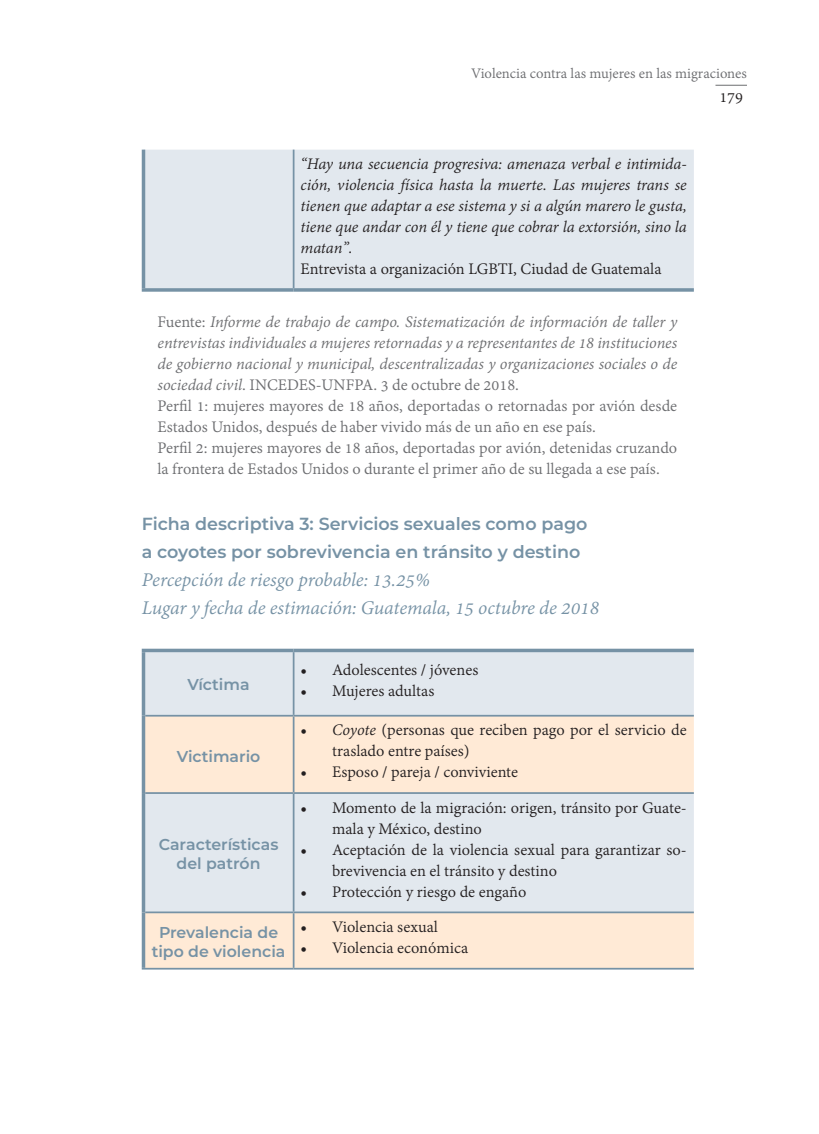
<style>
.page{position:relative;width:819px;height:1134px;background:#fff}
.page>*{position:absolute;margin:0;border:0;box-sizing:border-box;transform-origin:0 0}
.Tabla_2{font:italic 21px "Adobe Devanagari";letter-spacing:-.005em;color:#7692a5}
.Tabla_3_peq{font:17.5px/21px "Adobe Devanagari";color:#231f20}
.Nota_al_pie{font:italic 17.5px/21px "Adobe Devanagari";letter-spacing:-.005em;color:#6c6d70;text-align:justify}
.Nota_al_pie-2{font:17.5px/21px "Adobe Devanagari";color:#6c6d70}
.Tabla_3_peq-2{font:italic 17.5px/21px "Adobe Devanagari";letter-spacing:-.005em;color:#231f20;text-align:justify}
.Tabla_1{font:600 17.5px "Montserrat";color:#7692a5}
.Tabla_1_corregido{font:600 15.75px/18.9px "Montserrat";color:#7692a5;text-align:center}
.t1{font:15.75px "Adobe Devanagari";color:#6c6d70}
.s1{font-style:normal}
.s2{font-style:italic}
</style>
<div class="page">
<hr style="left:715px;top:85px;width:32px;height:1px;background:#6c6d70">
<div style="left:145px;top:150px;width:549px;height:138px;background:#e2e8ee"></div>
<hr style="left:293px;top:150px;width:2px;height:138px;background:#7692a5">
<hr style="left:142px;top:150px;width:3px;height:138px;background:#7692a5">
<svg style="left:142px;top:288px;width:152px;height:4px"></svg>
<svg style="left:294px;top:288px;width:400px;height:4px;background:#859eaf"></svg>
<div style="left:145px;top:652px;width:549px;height:63px;background:#e2e8ee"></div>
<svg style="left:145px;top:717px;width:549px;height:251px;background:#f0e8e1"></svg>
<hr style="left:293px;top:652px;width:2px;height:63px;background:#7692a5">
<hr style="left:145px;top:715px;width:149px;height:2px;background:#7692a5">
<hr style="left:294px;top:715px;width:400px;height:2px;background:#7692a5">
<hr style="left:293px;top:717px;width:2px;height:75px;background:#7692a5">
<hr style="left:145px;top:792px;width:149px;height:2px;background:#7692a5">
<hr style="left:294px;top:792px;width:400px;height:2px;background:#7692a5">
<hr style="left:293px;top:794px;width:2px;height:118px;background:#7692a5">
<hr style="left:145px;top:912px;width:149px;height:1px;background:#7692a5">
<hr style="left:294px;top:912px;width:400px;height:1px;background:#7692a5">
<hr style="left:293px;top:913px;width:2px;height:55px;background:#7692a5">
<hr style="left:142px;top:968px;width:152px;height:2px;background:#7692a5">
<hr style="left:294px;top:968px;width:400px;height:2px;background:#7692a5">
<hr style="left:142px;top:649px;width:152px;height:3px;background:#7692a5">
<hr style="left:142px;top:652px;width:3px;height:64px;background:#7692a5">
<hr style="left:294px;top:649px;width:400px;height:3px;background:#7692a5">
<hr style="left:142px;top:716px;width:3px;height:77px;background:#7692a5">
<hr style="left:142px;top:793px;width:3px;height:119px;background:#7692a5">
<hr style="left:142px;top:912px;width:3px;height:56px;background:#7692a5">
<p class="t1" style="left:471px;top:64px;width:277px">Violencia contra las mujeres en las migraciones</p>
<p class="Tabla_3_peq" style="left:719px;top:87px;width:25px">179</p>
<p class="Tabla_3_peq-2" style="left:301px;top:155px;width:388px">“Hay una secuencia progresiva: amenaza verbal e intimida&shy;ción, violencia física hasta la muerte. Las mujeres trans se tienen que adaptar a ese sistema y si a algún marero le gusta, tiene que andar con él y tiene que cobrar la extorsión, sino la matan”.</p>
<p class="Tabla_3_peq" style="left:301px;top:260px;width:362px">Entrevista a organización LGBTI, Ciudad de Guatemala</p>
<p class="Nota_al_pie" style="left:158px;top:313px;width:521px"><span class="s1">Fuente:</span> Informe de trabajo de campo. Sistematización de información de taller y entrevistas individuales a mujeres retornadas y a representantes de 18 instituciones de gobierno nacional y municipal, descentralizadas y organizaciones sociales o de sociedad civil<span class="s1">. INCEDES-UNFPA. 3 de octubre de 2018.</span></p>
<p class="Nota_al_pie-2" style="left:158px;top:396px;width:521px">Perfil 1: mujeres mayores de 18 años, deportadas o retornadas por avión desde<br>Estados Unidos, después de haber vivido más de un año en ese país.</p>
<p class="Nota_al_pie-2" style="left:158px;top:438px;width:521px">Perfil 2: mujeres mayores de 18 años, deportadas por avión, detenidas cruzando la frontera de Estados Unidos o durante el primer año de su llegada a ese país.</p>
<p class="Tabla_1" style="left:142px;top:511px;width:447px">Ficha descriptiva 3: Servicios sexuales como pago</p>
<p class="Tabla_1" style="left:142px;top:539px;width:440px">a coyotes por sobrevivencia en tránsito y destino</p>
<p class="Tabla_2" style="left:142px;top:568px;width:290px">Percepción de riesgo probable: 13.25%</p>
<p class="Tabla_2" style="left:142px;top:596px;width:459px">Lugar y fecha de estimación: Guatemala, 15 octubre de 2018</p>
<p class="Tabla_1_corregido" style="left:188px;top:675px;width:64px">Víctima</p>
<p class="Tabla_1_corregido" style="left:177px;top:746px;width:85px">Victimario</p>
<p class="Tabla_1_corregido" style="left:159px;top:835px;width:121px">Características del patrón</p>
<p class="Tabla_3_peq" style="left:301px;top:660px;width:179px">• Adolescentes / jóvenes</p>
<p class="Tabla_3_peq" style="left:301px;top:681px;width:135px">• Mujeres adultas</p>
<p class="Tabla_3_peq" style="left:332px;top:721px;width:356px;text-indent:-32px">• <span class="s2">Coyote</span> (personas que reciben pago por el servicio de traslado entre países)</p>
<p class="Tabla_3_peq" style="left:301px;top:763px;width:219px">• Esposo / pareja / conviviente</p>
<p class="Tabla_3_peq" style="left:332px;top:798px;width:356px;text-indent:-32px">• Momento de la migración: origen, tránsito por Guate&shy;mala y México, destino</p>
<p class="Tabla_3_peq" style="left:332px;top:840px;width:356px;text-indent:-32px">• Aceptación de la violencia sexual para garantizar so&shy;brevivencia en el tránsito y destino</p>
<p class="Tabla_3_peq" style="left:301px;top:882px;width:227px">• Protección y riesgo de engaño</p>
<p class="Tabla_1_corregido" style="left:152px;top:923px;width:135px">Prevalencia de tipo de violencia</p>
<p class="Tabla_3_peq" style="left:301px;top:918px;width:139px">• Violencia sexual</p>
<p class="Tabla_3_peq" style="left:301px;top:939px;width:169px">• Violencia económica</p>
</div>
